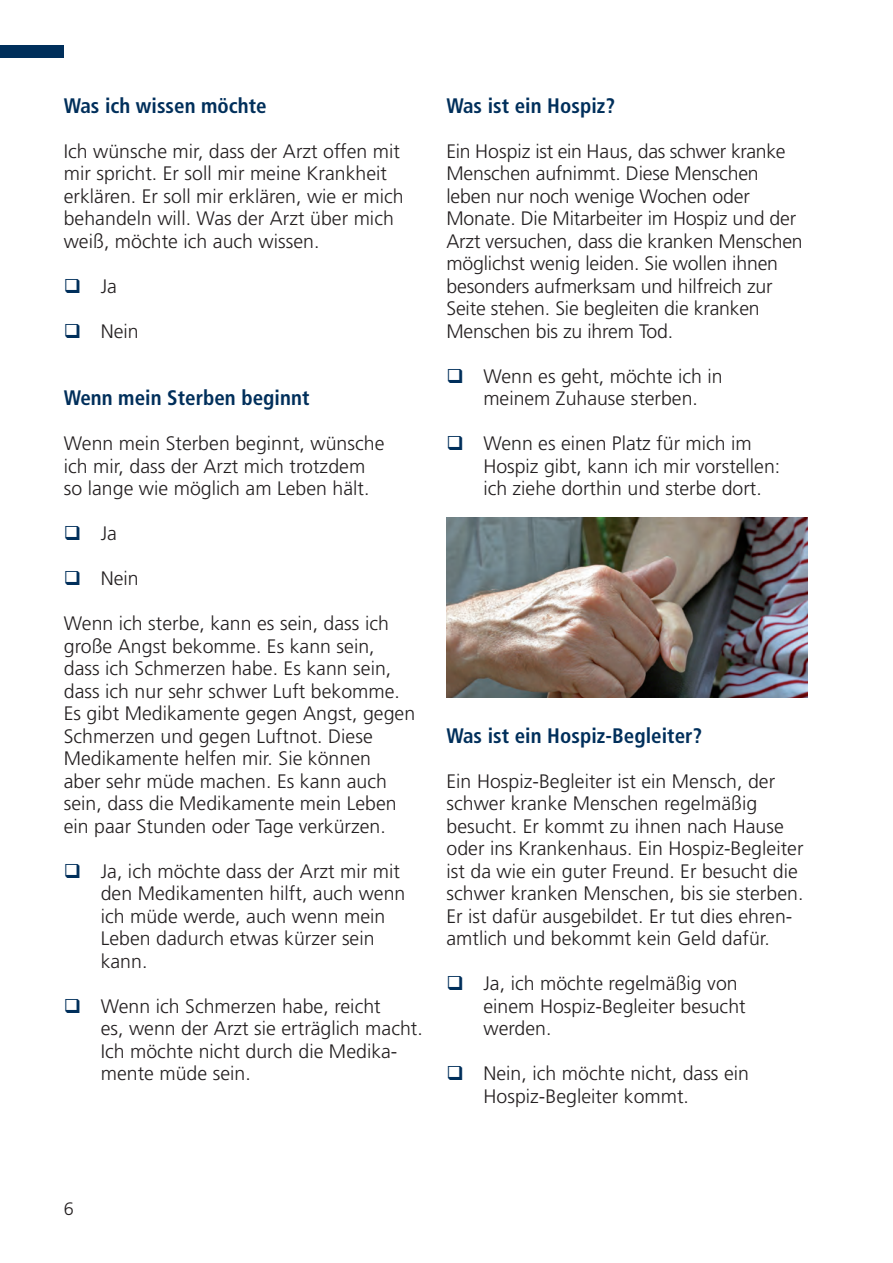
<style>
.page{position:relative;width:893px;height:1263px;background:#fff}
.page>*{position:absolute;margin:0;border:0;box-sizing:border-box;transform-origin:0 0}
.t1{font:700 condensed 21px "Frutiger";color:#002f5b}
.t2{font:300 19.5px/22.5px "Frutiger";color:#231f20}
.t3{font:300 18px "Frutiger";color:#231f20}
.s1{color:#002f5b}
</style>
<div class="page">
<img style="left:446px;top:518px;width:362px;height:180px">
<div style="left:0;top:45px;width:64px;height:13px;background:#002f5b"></div>
<p class="t1" style="left:64px;top:93px;width:204px">Was ich wissen möchte</p>
<p class="t2" style="left:64px;top:139px;width:342px">Ich wünsche mir, dass der Arzt offen mit mir spricht. Er soll mir meine Krankheit erklären. Er soll mir erklären, wie er mich behandeln will. Was der Arzt über mich weiß, möchte ich auch wissen.</p>
<p class="t2" style="left:64px;top:274px;width:55px"><span class="s1">❑</span> Ja</p>
<p class="t2" style="left:64px;top:320px;width:76px"><span class="s1">❑</span> Nein</p>
<p class="t1" style="left:64px;top:385px;width:247px">Wenn mein Sterben beginnt</p>
<p class="t2" style="left:64px;top:432px;width:322px">Wenn mein Sterben beginnt, wünsche ich mir, dass der Arzt mich trotzdem so lange wie möglich am Leben hält.</p>
<p class="t2" style="left:64px;top:522px;width:55px"><span class="s1">❑</span> Ja</p>
<p class="t2" style="left:64px;top:567px;width:76px"><span class="s1">❑</span> Nein</p>
<p class="t2" style="left:64px;top:612px;width:353px">Wenn ich sterbe, kann es sein, dass ich große Angst bekomme. Es kann sein, dass ich Schmerzen habe. Es kann sein, dass ich nur sehr schwer Luft bekomme.<br>Es gibt Medikamente gegen Angst, gegen Schmerzen und gegen Luftnot. Diese Medikamente helfen mir. Sie können<br>aber sehr müde machen. Es kann auch sein, dass die Medikamente mein Leben ein paar Stunden oder Tage verkürzen.</p>
<p class="t2" style="left:101px;top:860px;width:306px;text-indent:-37px"><span class="s1">❑</span> Ja, ich möchte dass der Arzt mir mit den Medikamenten hilft, auch wenn ich müde werde, auch wenn mein<br>Leben dadurch etwas kürzer sein kann.</p>
<p class="t2" style="left:101px;top:995px;width:324px;text-indent:-37px"><span class="s1">❑</span> Wenn ich Schmerzen habe, reicht<br>es, wenn der Arzt sie erträglich macht.<br>Ich möchte nicht durch die Medika&shy;mente müde sein.</p>
<p class="t1" style="left:446px;top:93px;width:170px">Was ist ein Hospiz?</p>
<p class="t2" style="left:446px;top:139px;width:358px">Ein Hospiz ist ein Haus, das schwer kranke Menschen aufnimmt. Diese Menschen leben nur noch wenige Wochen oder Monate. Die Mitarbeiter im Hospiz und der Arzt versuchen, dass die kranken Menschen möglichst wenig leiden. Sie wollen ihnen besonders aufmerksam und hilfreich zur Seite stehen. Sie begleiten die kranken Menschen bis zu ihrem Tod.</p>
<p class="t2" style="left:483px;top:365px;width:241px;text-indent:-37px"><span class="s1">❑</span> Wenn es geht, möchte ich in meinem Zuhause sterben.</p>
<p class="t2" style="left:483px;top:432px;width:298px;text-indent:-37px"><span class="s1">❑</span> Wenn es einen Platz für mich im<br>Hospiz gibt, kann ich mir vorstellen: ich ziehe dorthin und sterbe dort.</p>
<p class="t1" style="left:446px;top:723px;width:257px">Was ist ein Hospiz-Begleiter?</p>
<p class="t2" style="left:446px;top:769px;width:359px">Ein Hospiz-Begleiter ist ein Mensch, der schwer kranke Menschen regelmäßig besucht. Er kommt zu ihnen nach Hause oder ins Krankenhaus. Ein Hospiz-Begleiter ist da wie ein guter Freund. Er besucht die schwer kranken Menschen, bis sie sterben.<br>Er ist dafür ausgebildet. Er tut dies ehren&shy;amtlich und bekommt kein Geld dafür.</p>
<p class="t2" style="left:483px;top:972px;width:264px;text-indent:-37px"><span class="s1">❑</span> Ja, ich möchte regelmäßig von einem Hospiz-Begleiter besucht werden.</p>
<p class="t2" style="left:483px;top:1062px;width:267px;text-indent:-37px"><span class="s1">❑</span> Nein, ich möchte nicht, dass ein<br>Hospiz-Begleiter kommt.</p>
<p class="t3" style="left:64px;top:1199px;width:12px">6</p>
</div>
